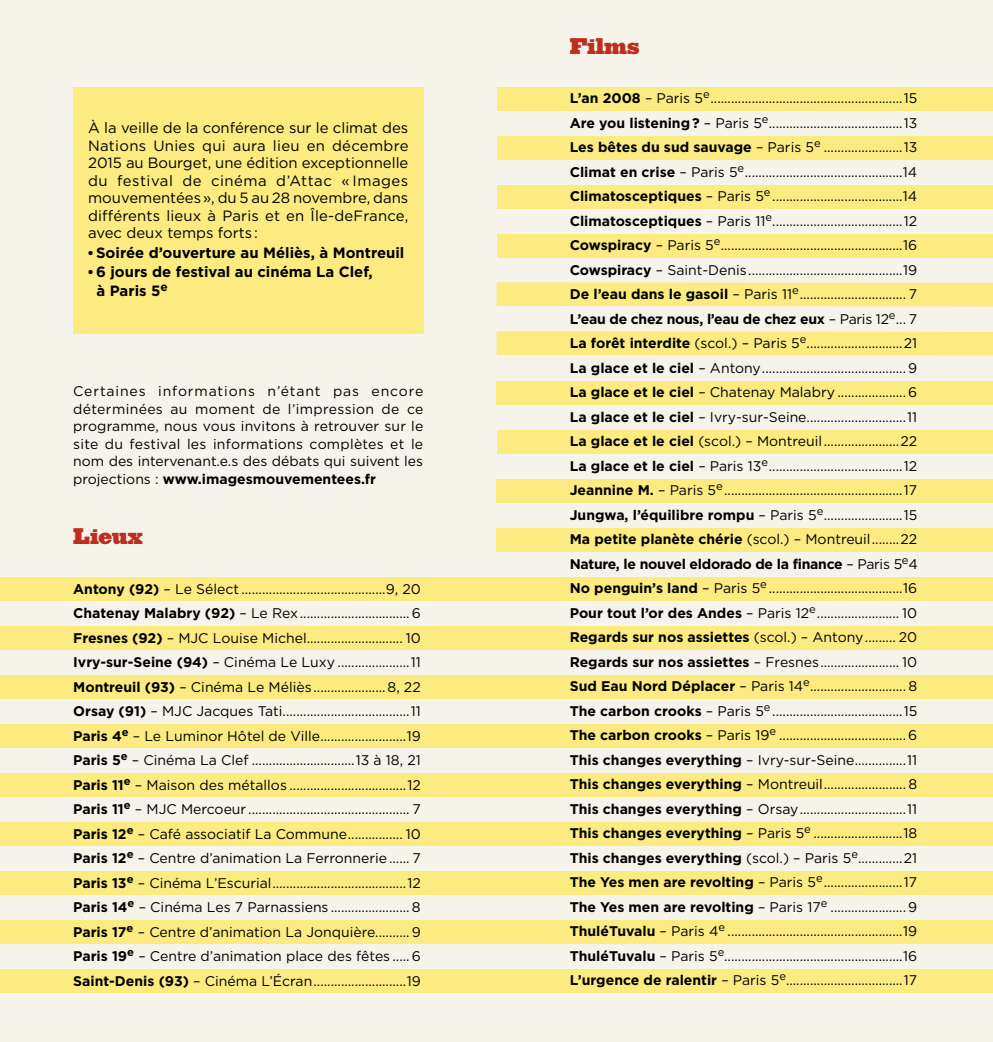
<style>
.page{position:relative;width:993px;height:1042px;background:#fff}
.page>*{position:absolute;margin:0;border:0;box-sizing:border-box;transform-origin:0 0}
.t1{font:21px "Ziggurat HTF Black";color:#bf2d1f}
.t2{font:14.88px/17.5px "Gotham";letter-spacing:.01em;color:#000;text-align:justify}
.t3{font:700 14.88px/19.2px "Gotham";color:#000}
.t4{font:14px/24.5px "Gotham";color:#000;text-align:justify}
.s1{font-weight:700}
</style>
<div class="page">
<div style="left:0;top:0;width:496px;height:1042px;background:#f5f3ea"></div>
<div style="left:496px;top:0;width:496px;height:1042px;background:#f5f3ea"></div>
<div style="left:497px;top:87px;width:495px;height:23px;background:#fbeb81"></div>
<div style="left:497px;top:136px;width:495px;height:23px;background:#fbeb81"></div>
<div style="left:497px;top:430px;width:495px;height:23px;background:#fbeb81"></div>
<div style="left:497px;top:185px;width:495px;height:23px;background:#fbeb81"></div>
<div style="left:0;top:626px;width:992px;height:24px;background:#fbeb81"></div>
<div style="left:496px;top:479px;width:496px;height:23px;background:#fbeb81"></div>
<div style="left:497px;top:234px;width:495px;height:23px;background:#fbeb81"></div>
<div style="left:0;top:675px;width:992px;height:24px;background:#fbeb81"></div>
<div style="left:496px;top:528px;width:496px;height:23px;background:#fbeb81"></div>
<div style="left:496px;top:282px;width:496px;height:24px;background:#fbeb81"></div>
<div style="left:0;top:724px;width:992px;height:24px;background:#fbeb81"></div>
<div style="left:0;top:577px;width:992px;height:24px;background:#fbeb81"></div>
<div style="left:496px;top:331px;width:496px;height:24px;background:#fbeb81"></div>
<div style="left:0;top:773px;width:992px;height:24px;background:#fbeb81"></div>
<div style="left:496px;top:381px;width:496px;height:23px;background:#fbeb81"></div>
<div style="left:0;top:822px;width:992px;height:24px;background:#fbeb81"></div>
<div style="left:0;top:871px;width:992px;height:24px;background:#fbeb81"></div>
<div style="left:0;top:920px;width:992px;height:24px;background:#fbeb81"></div>
<div style="left:0;top:969px;width:992px;height:24px;background:#fbeb81"></div>
<div style="left:73px;top:87px;width:350px;height:247px;background:#fbeb81"></div>
<p class="t2" style="left:88px;top:119px;width:322px">À la veille de la conférence sur le climat des Nations Unies qui aura lieu en décembre 2015 au Bourget, une édition exceptionnelle du festival de cinéma d’Attac « Images mouvementées », du 5 au 28 novembre, dans différents lieux à Paris et en Île-deFrance, avec deux temps forts :</p>
<p class="t3" style="left:96px;top:243px;width:310px">Soirée d’ouverture au Méliès, à Montreuil<br>6 jours de festival au cinéma La Clef,<br>à Paris 5<sup>e</sup></p>
<p class="t4" style="left:73px;top:382px;width:351px;line-height:17.5px">Certaines informations n’étant pas encore déterminées au moment de l’impression de ce programme, nous vous invitons à retrouver sur le site du festival les informations complètes et le nom des intervenant.e.s des débats qui suivent les projections : <span class="s1">www.imagesmouvementees.fr</span></p>
<h1 class="t1" style="left:73px;top:523px;width:71px">Lieux</h1>
<p class="t4" style="left:73px;top:576px;width:349px"><span class="s1">Antony (92)</span> – Le Sélect ..........................................9, 20<br><span class="s1">Chatenay Malabry (92)</span> – Le Rex................................6<br><span class="s1">Fresnes (92)</span> – MJC Louise Michel............................ 10<br><span class="s1">Ivry-sur-Seine (94)</span> – Cinéma Le Luxy .....................11<br><span class="s1">Montreuil (93)</span> – Cinéma Le Méliès .....................8, 22<br><span class="s1">Orsay (91)</span> – MJC Jacques Tati.....................................11<br><span class="s1">Paris 4</span><sup>e</sup> – Le Luminor Hôtel de Ville.........................19<br><span class="s1">Paris 5</span><sup>e</sup> – Cinéma La Clef ..............................13 à 18, 21<br><span class="s1">Paris 11</span><sup>e</sup> – Maison des métallos ..................................12<br><span class="s1">Paris 11</span><sup>e</sup> – MJC Mercoeur ............................................... 7<br><span class="s1">Paris 12</span><sup>e</sup> – Café associatif La Commune................ 10<br><span class="s1">Paris 12</span><sup>e</sup> – Centre d’animation La Ferronnerie...... 7<br><span class="s1">Paris 13</span><sup>e</sup> – Cinéma L’Escurial.......................................12<br><span class="s1">Paris 14</span><sup>e</sup> – Cinéma Les 7 Parnassiens ....................... 8<br><span class="s1">Paris 17</span><sup>e</sup> – Centre d’animation La Jonquière..........9<br><span class="s1">Paris 19</span><sup>e</sup> – Centre d’animation place des fêtes .....6<br><span class="s1">Saint-Denis (93)</span> – Cinéma L’Écran...........................19</p>
<h1 class="t1" style="left:569px;top:33px;width:71px">Films</h1>
<p class="t4" style="left:569px;top:86px;width:349px"><span class="s1">L’an 2008</span> – Paris 5<sup>e</sup>........................................................15<br><span class="s1">Are you listening ?</span> – Paris 5<sup>e</sup>.......................................13<br><span class="s1">Les bêtes du sud sauvage</span> – Paris 5<sup>e</sup> .......................13<br><span class="s1">Climat en crise</span> – Paris 5<sup>e</sup>..............................................14<br><span class="s1">Climatosceptiques</span> – Paris 5<sup>e</sup> ......................................14<br><span class="s1">Climatosceptiques</span> – Paris 11<sup>e</sup>......................................12<br><span class="s1">Cowspiracy</span> – Paris 5<sup>e</sup>.....................................................16<br><span class="s1">Cowspiracy</span> – Saint-Denis.............................................19<br><span class="s1">De l’eau dans le gasoil</span> – Paris 11<sup>e</sup>............................... 7<br><span class="s1">L’eau de chez nous, l’eau de chez eux</span> – Paris 12<sup>e</sup>... 7<br><span class="s1">La forêt interdite</span> (scol.) – Paris 5<sup>e</sup>............................21<br><span class="s1">La glace et le ciel</span> – Antony..........................................9<br><span class="s1">La glace et le ciel</span> – Chatenay Malabry ....................6<br><span class="s1">La glace et le ciel</span> – Ivry-sur-Seine.............................11<br><span class="s1">La glace et le ciel</span> (scol.) – Montreuil......................22<br><span class="s1">La glace et le ciel</span> – Paris 13<sup>e</sup>.......................................12<br><span class="s1">Jeannine M.</span> – Paris 5<sup>e</sup>....................................................17<br><span class="s1">Jungwa, l’équilibre rompu</span> – Paris 5<sup>e</sup>.......................15<br><span class="s1">Ma petite planète chérie</span> (scol.) – Montreuil........22<br><span class="s1">Nature, le nouvel eldorado de la finance</span> – Paris 5<sup>e</sup>4<br><span class="s1">No penguin’s land</span> – Paris 5<sup>e</sup> .......................................16<br><span class="s1">Pour tout l’or des Andes</span> – Paris 12<sup>e</sup>........................ 10<br><span class="s1">Regards sur nos assiettes</span> (scol.) – Antony......... 20<br><span class="s1">Regards sur nos assiettes</span> – Fresnes....................... 10<br><span class="s1">Sud Eau Nord Déplacer</span> – Paris 14<sup>e</sup>............................ 8<br><span class="s1">The carbon crooks</span> – Paris 5<sup>e</sup> ......................................15<br><span class="s1">The carbon crooks</span> – Paris 19<sup>e</sup> .....................................6<br><span class="s1">This changes everything</span> – Ivry-sur-Seine...............11<br><span class="s1">This changes everything</span> – Montreuil........................ 8<br><span class="s1">This changes everything</span> – Orsay...............................11<br><span class="s1">This changes everything</span> – Paris 5<sup>e</sup> ..........................18<br><span class="s1">This changes everything</span> (scol.) – Paris 5<sup>e</sup>.............21<br><span class="s1">The Yes men are revolting</span> – Paris 5<sup>e</sup>.......................17<br><span class="s1">The Yes men are revolting</span> – Paris 17<sup>e</sup> ......................9<br><span class="s1">ThuléTuvalu</span> – Paris 4<sup>e</sup> ...................................................19<br><span class="s1">ThuléTuvalu</span> – Paris 5<sup>e</sup>....................................................16<br><span class="s1">L’urgence de ralentir</span> – Paris 5<sup>e</sup>..................................17</p>
</div>
